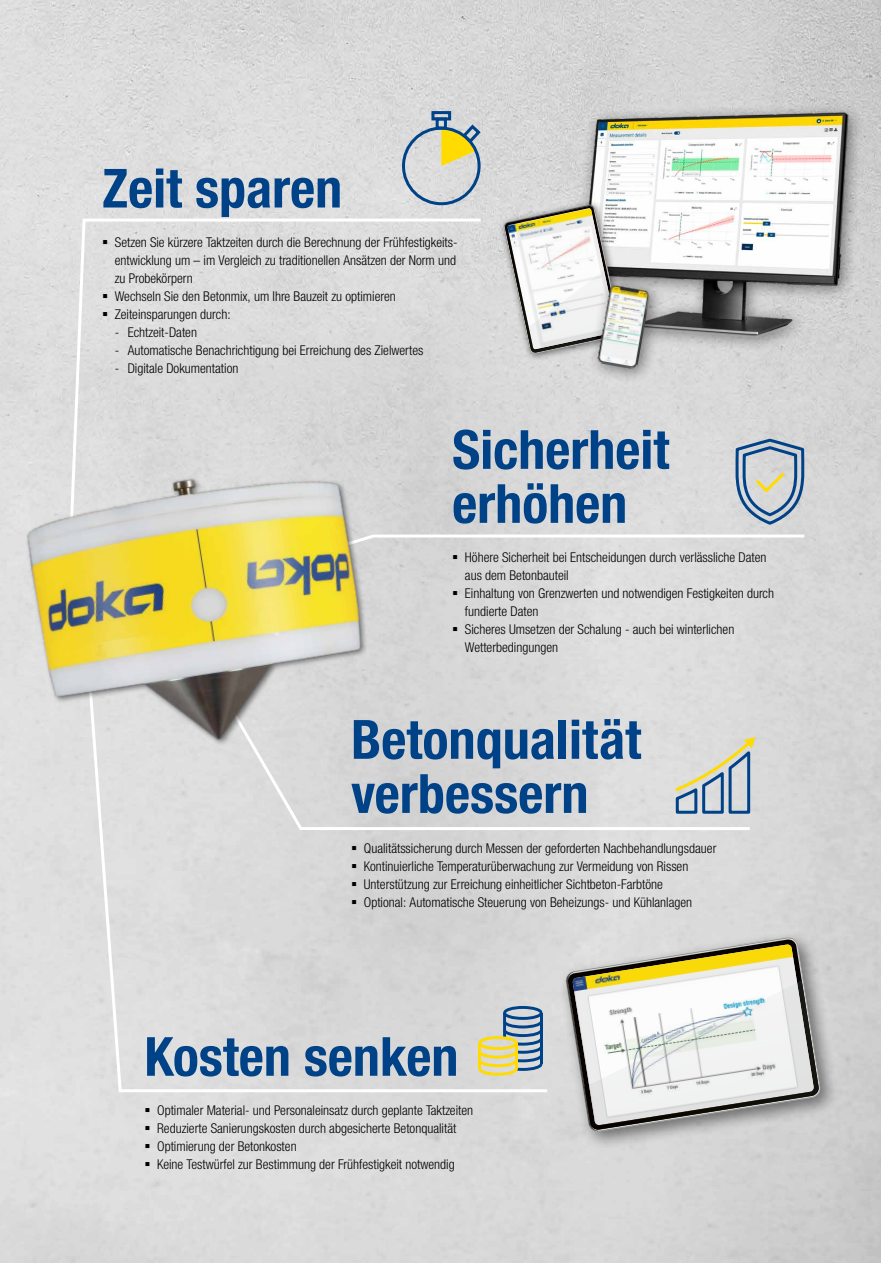
<style>
.page{position:relative;width:881px;height:1263px;background:#fff}
.page>*{position:absolute;margin:0;border:0;box-sizing:border-box;transform-origin:0 0}
.t1{font:700 condensed 54.15px/54.2px "Helvetica Neue LTW1 G";color:#004287}
.t2{font:700 condensed 54px/54px "Helvetica Neue LTW1 G";color:#004287}
.t3{font:300 condensed 13.5px/18px "Helvetica Neue LTW1 G";color:#000}
</style>
<div class="page">
<img style="left:0;top:0;width:880px;height:1263px">
<div style="left:550px;top:612px;width:202px;height:219px;background:#dcdcdc"></div>
<svg style="left:79px;top:612px;width:471px;height:482px;background:#d9d9d9"></svg>
<div style="left:435px;top:117px;width:12px;height:13px;border:3px solid #004287"></div>
<div style="left:431px;top:111px;width:20px;height:9px;border:3px solid #004287"></div>
<svg style="left:441px;top:122px;width:41px;height:44px;background:#cdc66f"></svg>
<div style="left:402px;top:127px;width:78px;height:78px;border:3px solid #004287;border-radius:50%"></div>
<div style="left:436px;top:533px;width:371px;height:79px;background:#dbdbdb"></div>
<svg style="left:731px;top:440px;width:76px;height:86px;background:#acb9c3"></svg>
<svg style="left:478px;top:1006px;width:64px;height:70px;background:#b1baab"></svg>
<hr style="left:478px;top:1043px;width:3px;height:26px;background:#ffdb00">
<hr style="left:514px;top:1043px;width:3px;height:26px;background:#ffdb00">
<div style="left:558px;top:930px;width:281px;height:221px;background:#000;opacity:.5"></div>
<svg style="left:567px;top:939px;width:251px;height:191px"></svg>
<img style="left:584px;top:1125px;width:234px;height:5px">
<svg style="left:572px;top:940px;width:247px;height:185px;background:#bcb691"></svg>
<img style="left:594px;top:1125px;width:219px;height:1px">
<img style="left:588px;top:983px;width:225px;height:142px">
<div style="left:571px;top:102px;width:292px;height:251px;background:#d4d4d4"></div>
<img style="left:557px;top:104px;width:313px;height:240px">
<div style="left:498px;top:199px;width:131px;height:163px;background:#000;opacity:.5"></div>
<svg style="left:503px;top:204px;width:118px;height:150px"></svg>
<img style="left:507px;top:226px;width:28px;height:124px">
<img style="left:528px;top:271px;width:87px;height:79px">
<div style="left:587px;top:275px;width:78px;height:110px;background:#000;opacity:.5"></div>
<img style="left:596px;top:284px;width:54px;height:86px">
<svg style="left:674px;top:737px;width:81px;height:78px;background:#bbc3c3"></svg>
<svg style="left:67px;top:217px;width:416px;height:348px;background:#dadada"></svg>
<hr style="left:880px;top:1219px;width:1px;height:44px;background:#ffdb00">
<img style="left:0;top:415px;width:436px;height:393px">
<svg style="left:145px;top:1108px;width:4px;height:4px"></svg>
<svg style="left:145px;top:1126px;width:4px;height:4px"></svg>
<svg style="left:145px;top:1144px;width:4px;height:4px"></svg>
<svg style="left:145px;top:1162px;width:4px;height:4px"></svg>
<svg style="left:453px;top:555px;width:4px;height:4px"></svg>
<svg style="left:453px;top:591px;width:4px;height:4px"></svg>
<svg style="left:453px;top:627px;width:4px;height:4px"></svg>
<svg style="left:352px;top:846px;width:4px;height:4px"></svg>
<svg style="left:352px;top:864px;width:4px;height:4px"></svg>
<svg style="left:352px;top:882px;width:4px;height:4px"></svg>
<svg style="left:352px;top:900px;width:4px;height:3px"></svg>
<svg style="left:103px;top:240px;width:4px;height:4px"></svg>
<svg style="left:103px;top:294px;width:4px;height:4px"></svg>
<svg style="left:103px;top:312px;width:4px;height:4px"></svg>
<h2 class="t2" style="left:102px;top:162px;width:241px">Zeit sparen</h2>
<p class="t3" style="left:115px;top:233px;width:342px">Setzen Sie kürzere Taktzeiten durch die Berechnung der Frühfestigkeits&shy;entwicklung um – im Vergleich zu traditionellen Ansätzen der Norm und zu Probekörpern<br>Wechseln Sie den Betonmix, um Ihre Bauzeit zu optimieren Zeiteinsparungen durch:<br>‐ Echtzeit-Daten<br>‐ Automatische Benachrichtigung bei Erreichung des Zielwertes<br>‐ Digitale Dokumentation</p>
<h2 class="t2" style="left:452px;top:423px;width:218px">Sicherheit erhöhen</h2>
<p class="t3" style="left:465px;top:549px;width:310px">Höhere Sicherheit bei Entscheidungen durch verlässliche Daten aus dem Betonbauteil<br>Einhaltung von Grenzwerten und notwendigen Festigkeiten durch fundierte Daten<br>Sicheres Umsetzen der Schalung - auch bei winterlichen Wetterbedingungen</p>
<h1 class="t1" style="left:351px;top:713px;width:291px">Betonqualität verbessern</h1>
<p class="t3" style="left:364px;top:839px;width:354px">Qualitätssicherung durch Messen der geforderten Nachbehandlungsdauer Kontinuierliche Temperaturüberwachung zur Vermeidung von Rissen Unterstützung zur Erreichung einheitlicher Sichtbeton-Farbtöne<br>Optional: Automatische Steuerung von Beheizungs- und Kühlanlagen</p>
<h2 class="t2" style="left:144px;top:1030px;width:315px">Kosten senken</h2>
<p class="t3" style="left:157px;top:1102px;width:317px">Optimaler Material- und Personaleinsatz durch geplante Taktzeiten Reduzierte Sanierungskosten durch abgesicherte Betonqualität Optimierung der Betonkosten<br>Keine Testwürfel zur Bestimmung der Frühfestigkeit notwendig</p>
</div>
